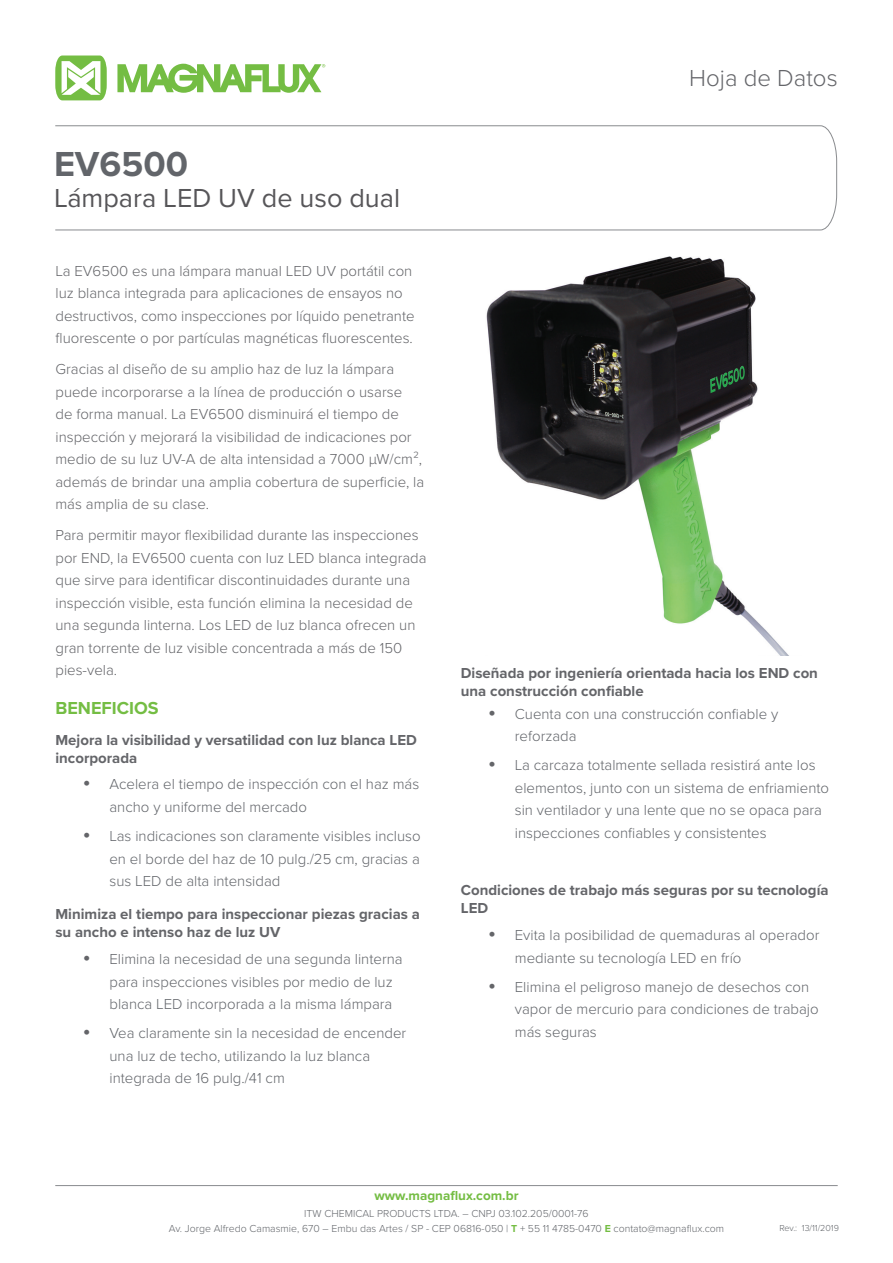
<style>
.page{position:relative;width:893px;height:1263px;background:#fff}
.page>*{position:absolute;margin:0;border:0;box-sizing:border-box;transform-origin:0 0}
.t1{font:700 36px "Proxima Nova";color:#62656a}
.t2{font:27px "Proxima Nova";color:#575659}
.t3{font:300 24px "Proxima Nova";color:#646569}
.t4{font:700 18px "Proxima Nova";color:#74bd43}
.t5{font:300 15px/22.5px "Proxima Nova";color:#646569}
.t6{font:300 15px/22.5px "Proxima Nova";color:#62656a}
.t7{font:700 15px/18px "Proxima Nova";color:#646569}
.t8{font:700 13.5px "Proxima Nova";color:#74bd43}
.t9{font:300 10.5px/15px "Proxima Nova";color:#62656a;text-align:center}
.t10{font:300 9px "Proxima Nova";color:#62656a}
.s1{font-size:24px;color:#646569}
.s2{font-weight:700;color:#74bd43}
</style>
<div class="page">
<svg style="left:117px;top:64px;width:208px;height:29px"></svg>
<svg style="left:55px;top:56px;width:52px;height:44px"></svg>
<svg style="left:55px;top:125px;width:782px;height:105px"></svg>
<hr style="left:55px;top:1185px;width:783px;height:1px;background:#898b8e">
<img style="left:486px;top:256px;width:303px;height:400px">
<h1 class="t1" style="left:54px;top:137px;width:136px">EV6500</h1>
<h2 class="t2" style="left:54px;top:178px;width:348px">Lámpara LED UV de uso dual</h2>
<p class="t5" style="left:55px;top:258px;width:361px">La EV6500 es una lámpara manual LED UV portátil con luz blanca integrada para aplicaciones de ensayos no destructivos, como inspecciones por líquido penetrante fluorescente o por partículas magnéticas fluorescentes.</p>
<p class="t5" style="left:55px;top:357px;width:370px">Gracias al diseño de su amplio haz de luz la lámpara puede incorporarse a la línea de producción o usarse<br>de forma manual. La EV6500 disminuirá el tiempo de inspección y mejorará la visibilidad de indicaciones por medio de su luz UV-A de alta intensidad a 7000 μW/cm², además de brindar una amplia cobertura de superficie, la más amplia de su clase.</p>
<p class="t5" style="left:55px;top:523px;width:373px">Para permitir mayor flexibilidad durante las inspecciones por END, la EV6500 cuenta con luz LED blanca integrada que sirve para identificar discontinuidades durante una inspección visible, esta función elimina la necesidad de una segunda linterna. Los LED de luz blanca ofrecen un gran torrente de luz visible concentrada a más de 150 pies-vela.</p>
<p class="t4" style="left:55px;top:694px;width:105px">BENEFICIOS</p>
<p class="t7" style="left:55px;top:730px;width:363px">Mejora la visibilidad y versatilidad con luz blanca LED incorporada</p>
<p class="t6" style="left:109px;top:772px;width:311px;text-indent:-27px"><span class="s1">•</span> Acelera el tiempo de inspección con el haz más ancho y uniforme del mercado</p>
<p class="t6" style="left:109px;top:824px;width:313px;text-align:justify;text-indent:-27px"><span class="s1">•</span> Las indicaciones son claramente visibles incluso en el borde del haz de 10 pulg./25 cm, gracias a sus LED de alta intensidad</p>
<p class="t7" style="left:55px;top:905px;width:366px">Minimiza el tiempo para inspeccionar piezas gracias a su ancho e intenso haz de luz UV</p>
<p class="t6" style="left:109px;top:947px;width:295px;text-indent:-27px"><span class="s1">•</span> Elimina la necesidad de una segunda linterna para inspecciones visibles por medio de luz blanca LED incorporada a la misma lámpara</p>
<p class="t6" style="left:109px;top:1021px;width:298px;text-indent:-27px"><span class="s1">•</span> Vea claramente sin la necesidad de encender una luz de techo, utilizando la luz blanca integrada de 16 pulg./41 cm</p>
<h3 class="t3" style="left:689px;top:60px;width:150px">Hoja de Datos</h3>
<p class="t7" style="left:461px;top:664px;width:359px">Diseñada por ingeniería orientada hacia los END con una construcción confiable</p>
<p class="t6" style="left:515px;top:701px;width:265px;text-indent:-27px"><span class="s1">•</span> Cuenta con una construcción confiable y reforzada</p>
<p class="t6" style="left:515px;top:753px;width:316px;text-indent:-27px"><span class="s1">•</span> La carcaza totalmente sellada resistirá ante los elementos, junto con un sistema de enfriamiento sin ventilador y una lente que no se opaca para inspecciones confiables y consistentes</p>
<p class="t7" style="left:461px;top:881px;width:369px">Condiciones de trabajo más seguras por su tecnología<br>LED</p>
<p class="t6" style="left:515px;top:923px;width:306px;text-indent:-27px"><span class="s1">•</span> Evita la posibilidad de quemaduras al operador mediante su tecnología LED en frío</p>
<p class="t6" style="left:515px;top:975px;width:305px;text-indent:-27px"><span class="s1">•</span> Elimina el peligroso manejo de desechos con vapor de mercurio para condiciones de trabajo más seguras</p>
<p class="t8" style="left:374px;top:1186px;width:146px">www.magnaflux.com.br</p>
<p class="t9" style="left:169px;top:1205px;width:557px">ITW CHEMICAL PRODUCTS LTDA. – CNPJ 03.102.205/0001-76<br>Av. Jorge Alfredo Camasmie, 670 – Embu das Artes / SP - CEP 06816-050 | <span class="s2">T</span> + 55 11 4785-0470 <span class="s2">E</span> contato@magnaflux.com</p>
<p class="t10" style="left:779px;top:1221px;width:61px">Rev.: 13/11/2019</p>
</div>
